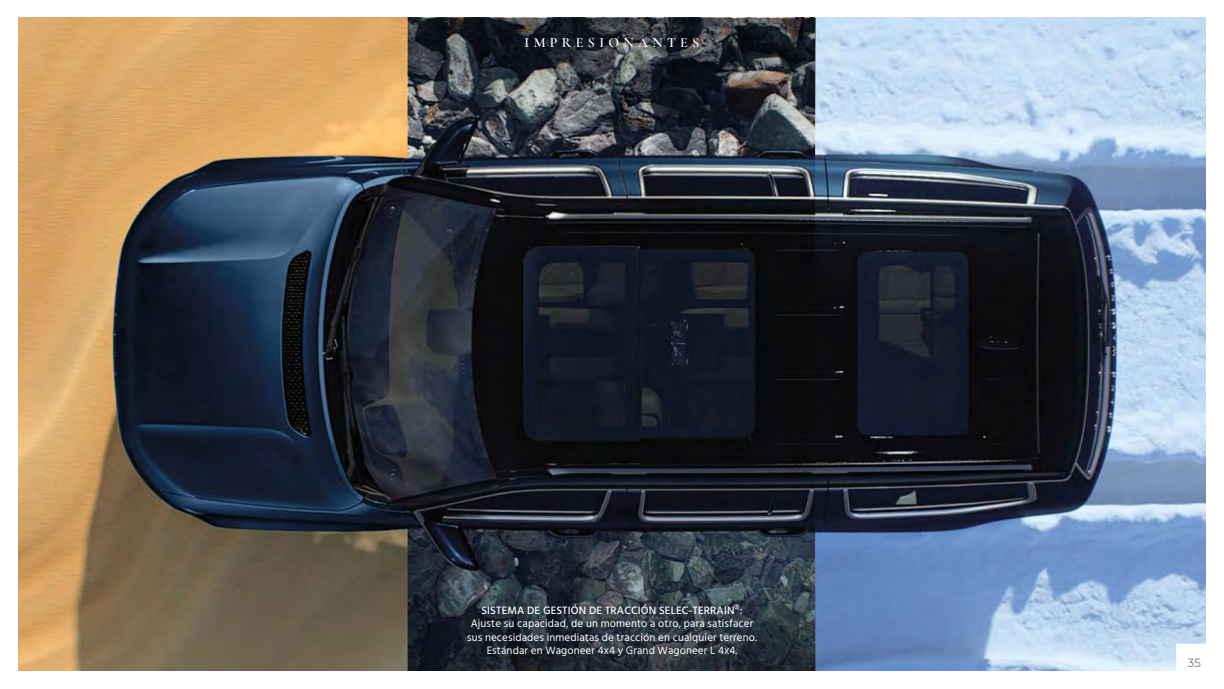
<style>
.page{position:relative;width:1224px;height:689px;background:#fff}
.page>*{position:absolute;margin:0;border:0;box-sizing:border-box;transform-origin:0 0}
.t1{font:600 14px "Cormorant Garamond";letter-spacing:.31em;color:#fff}
.t2{font:12px "Montserrat";color:#77787b}
.t3{font:11px/13.2px "Hind Siliguri";letter-spacing:.01em;color:#fff;text-align:center}
.t4{font:500 11px "Hind Siliguri";letter-spacing:.01em;color:#fff}
</style>
<div class="page">
<img style="left:18px;top:17px;width:1188px;height:654px">
<svg style="left:1175px;top:642px;width:31px;height:29px"></svg>
<p class="t1" style="left:525px;top:34px;width:176px">IMPRESIONANTES</p>
<p class="t4" style="left:481px;top:602px;width:263px">SISTEMA DE GESTIÓN DE TRACCIÓN SELEC-TERRAIN®:</p>
<p class="t3" style="left:467px;top:617px;width:291px">Ajuste su capacidad, de un momento a otro, para satisfacer sus necesidades inmediatas de tracción en cualquier terreno.<br>Estándar en Wagoneer 4x4 y Grand Wagoneer L 4x4.</p>
<p class="t2" style="left:1188px;top:654px;width:15px">35</p>
</div>
